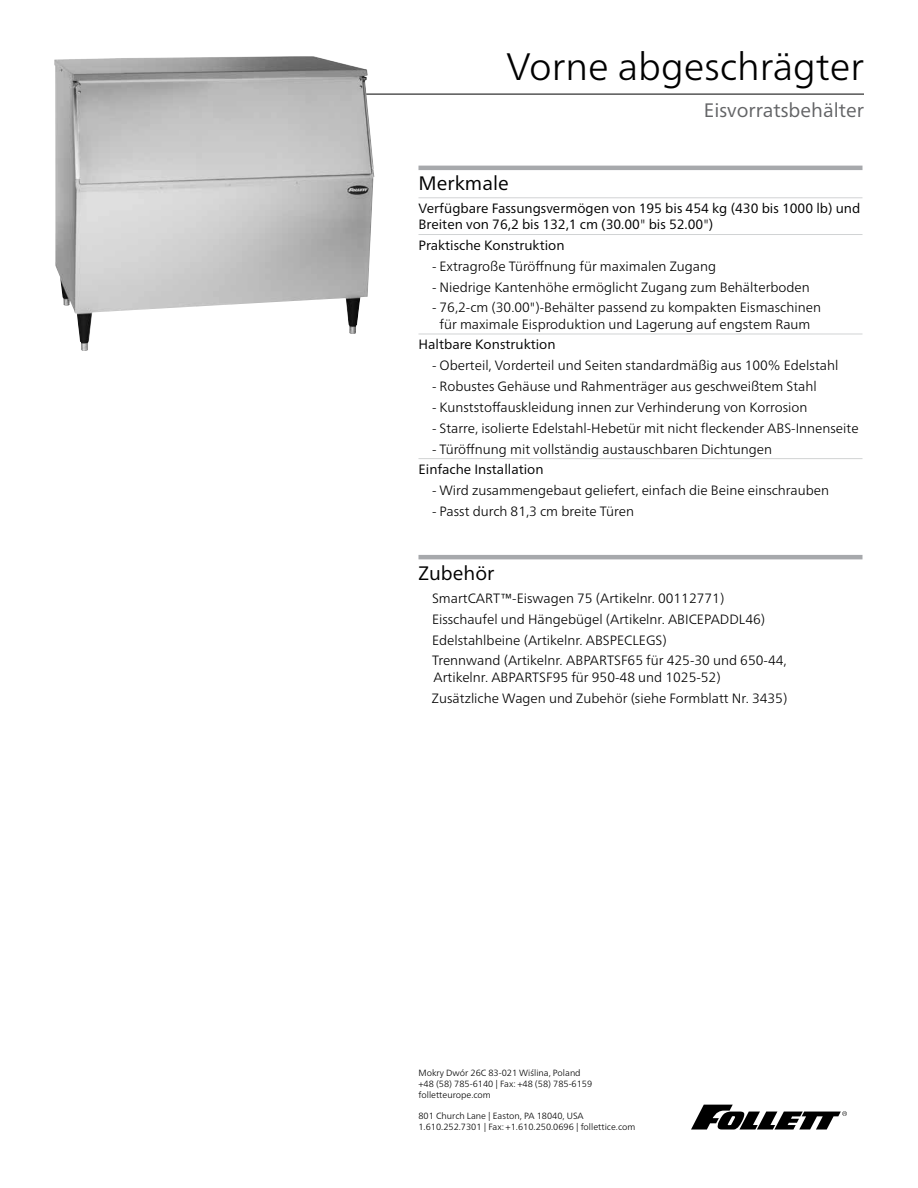
<style>
.page{position:relative;width:918px;height:1188px;background:#fff}
.page>*{position:absolute;margin:0;border:0;box-sizing:border-box;transform-origin:0 0}
.t1{font:300 38.25px "Frutiger Neue LT Pro";color:#000}
.t2{font:19.5px "Frutiger Neue LT Pro";color:#636466}
.t3{font:19.5px "Frutiger Neue LT Pro";color:#000}
.t4{font:300 13.5px/20.9px "Frutiger Neue LT Pro";color:#000}
.t5{font:13.5px/16.2px "Frutiger Neue LT Pro";color:#000}
.t6{font:300 9px/10.8px "Frutiger Neue LT Pro";color:#000}
.s1{font-weight:300}
.s2{font-weight:400}
</style>
<div class="page">
<hr style="left:81px;top:94px;width:783px;height:1px;background:#000">
<hr style="left:418px;top:166px;width:444px;height:4px;background:#a7a9ac">
<hr style="left:418px;top:197px;width:444px;height:1px;background:#d1d3d4">
<hr style="left:418px;top:234px;width:444px;height:1px;background:#d1d3d4">
<hr style="left:418px;top:334px;width:444px;height:1px;background:#d1d3d4">
<hr style="left:418px;top:458px;width:444px;height:1px;background:#d1d3d4">
<hr style="left:418px;top:555px;width:444px;height:4px;background:#a7a9ac">
<svg style="left:691px;top:1105px;width:156px;height:25px"></svg>
<img style="left:54px;top:56px;width:320px;height:295px">
<h1 class="t1" style="left:507px;top:44px;width:359px">Vorne abgeschrägter</h1>
<h2 class="t2" style="left:704px;top:98px;width:162px">Eisvorratsbehälter</h2>
<h2 class="t3" style="left:418px;top:172px;width:92px">Merkmale</h2>
<p class="t5" style="left:418px;top:200px;width:443px">Verfügbare Fassungsvermögen von 195 bis 454 kg (430 bis 1000 lb) und<br>Breiten von 76,2 bis 132,1 cm (30.00<span class="s1">"</span> bis 52.00<span class="s1">"</span>)</p>
<p class="t5" style="left:418px;top:237px;width:148px">Praktische Konstruktion</p>
<p class="t4" style="left:432px;top:256px;width:286px">- Extragroße Türöffnung für maximalen Zugang</p>
<p class="t4" style="left:432px;top:276px;width:379px">- Niedrige Kantenhöhe ermöglicht Zugang zum Behälterboden</p>
<p class="t4" style="left:432px;top:299px;width:391px;line-height:16.5px;text-align:center">- 76,2-cm (30.00")-Behälter passend zu kompakten Eismaschinen für maximale Eisproduktion und Lagerung auf engstem Raum</p>
<p class="t5" style="left:418px;top:337px;width:139px">Haltbare Konstruktion</p>
<p class="t4" style="left:432px;top:355px;width:408px">- Oberteil, Vorderteil und Seiten standardmäßig aus 100% Edelstahl</p>
<p class="t4" style="left:432px;top:376px;width:386px">- Robustes Gehäuse und Rahmenträger aus geschweißtem Stahl</p>
<p class="t4" style="left:432px;top:397px;width:377px">- Kunststoffauskleidung innen zur Verhinderung von Korrosion</p>
<p class="t4" style="left:432px;top:417px;width:428px">- Starre, isolierte Edelstahl-Hebetür mit nicht fleckender ABS-Innenseite</p>
<p class="t4" style="left:432px;top:438px;width:342px">- Türöffnung mit vollständig austauschbaren Dichtungen</p>
<p class="t5" style="left:418px;top:461px;width:127px">Einfache Installation</p>
<p class="t4" style="left:432px;top:480px;width:399px">- Wird zusammengebaut geliefert, einfach die Beine einschrauben</p>
<p class="t4" style="left:432px;top:500px;width:204px">- Passt durch 81,3 cm breite Türen</p>
<h2 class="t3" style="left:418px;top:561px;width:77px">Zubehör</h2>
<p class="t4" style="left:432px;top:588px;width:356px">SmartCART<span class="s2">™</span>-Eiswagen 75 (Artikelnr. 00112771)<br>Eisschaufel und Hängebügel (Artikelnr. ABICEPADDL46)<br>Edelstahlbeine (Artikelnr. ABSPECLEGS)<br>Trennwand (Artikelnr. ABPARTSF65 für 425-30 und 650-44,</p>
<p class="t4" style="left:432px;top:667px;width:357px">Artikelnr. ABPARTSF95 für 950-48 und 1025-52)<br>Zusätzliche Wagen und Zubehör (siehe Formblatt Nr. 3435)</p>
<p class="t6" style="left:418px;top:1068px;width:175px">Mokry Dwór 26C 83-021 Wiślina, Poland +48 (58) 785-6140 | Fax: +48 (58) 785-6159 folletteurope.com</p>
<p class="t6" style="left:418px;top:1111px;width:218px">801 Church Lane | Easton, PA 18040, USA<br>1.610.252.7301 | Fax: +1.610.250.0696 | follettice.com</p>
</div>
